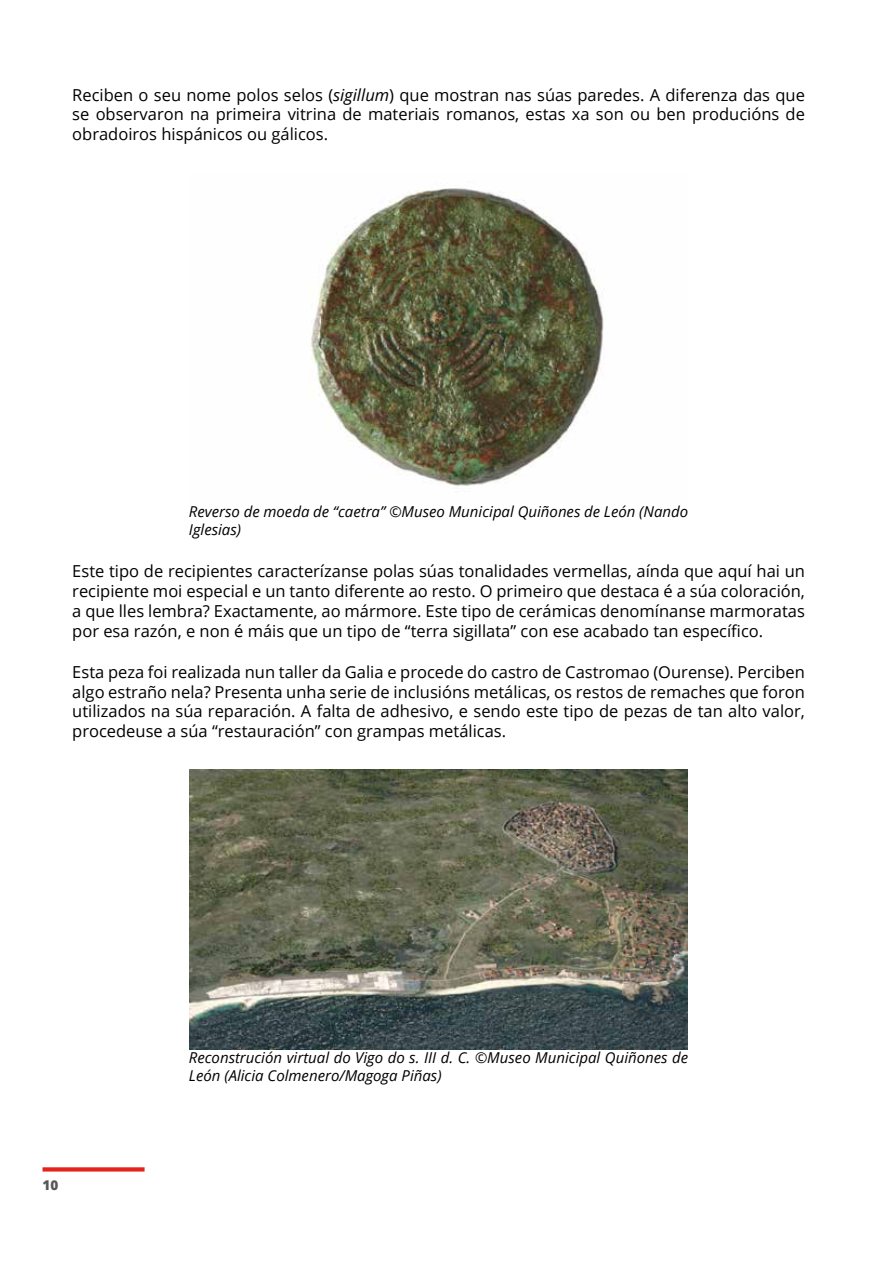
<style>
.page{position:relative;width:893px;height:1263px;background:#fff}
.page>*{position:absolute;margin:0;border:0;box-sizing:border-box;transform-origin:0 0}
.t1{font:16.5px/19.8px "Open Sans";color:#000;text-align:justify}
.t2{font:italic 15px/18px "Open Sans";color:#000}
.t3{font:800 13.5px "Open Sans";color:#575756}
.s1{font-style:italic}
</style>
<div class="page">
<svg style="left:43px;top:1167px;width:102px;height:4px"></svg>
<img style="left:310px;top:188px;width:294px;height:298px">
<img style="left:190px;top:770px;width:498px;height:280px">
<p class="t1" style="left:72px;top:84px;width:734px">Reciben o seu nome polos selos (<span class="s1">sigillum</span>) que mostran nas súas paredes. A diferenza das que se observaron na primeira vitrina de materiais romanos, estas xa son ou ben producións de obradoiros hispánicos ou gálicos.</p>
<p class="t2" style="left:189px;top:502px;width:501px">Reverso de moeda de “caetra” ©Museo Municipal Quiñones de León (Nando<br>Iglesias)</p>
<p class="t1" style="left:72px;top:561px;width:734px">Este tipo de recipientes caracterízanse polas súas tonalidades vermellas, aínda que aquí hai un recipiente moi especial e un tanto diferente ao resto. O primeiro que destaca é a súa coloración, a que lles lembra? Exactamente, ao mármore. Este tipo de cerámicas denomínanse marmoratas por esa razón, e non é máis que un tipo de “terra sigillata” con ese acabado tan específico.</p>
<p class="t1" style="left:72px;top:661px;width:734px">Esta peza foi realizada nun taller da Galia e procede do castro de Castromao (Ourense). Perciben algo estraño nela? Presenta unha serie de inclusións metálicas, os restos de remaches que foron utilizados na súa reparación. A falta de adhesivo, e sendo este tipo de pezas de tan alto valor, procedeuse a súa “restauración” con grampas metálicas.</p>
<p class="t3" style="left:43px;top:1175px;width:17px">10</p>
<p class="t2" style="left:189px;top:1048px;width:501px">Reconstrución virtual do Vigo do s. III d. C. ©Museo Municipal Quiñones de<br>León (Alicia Colmenero/Magoga Piñas)</p>
</div>
